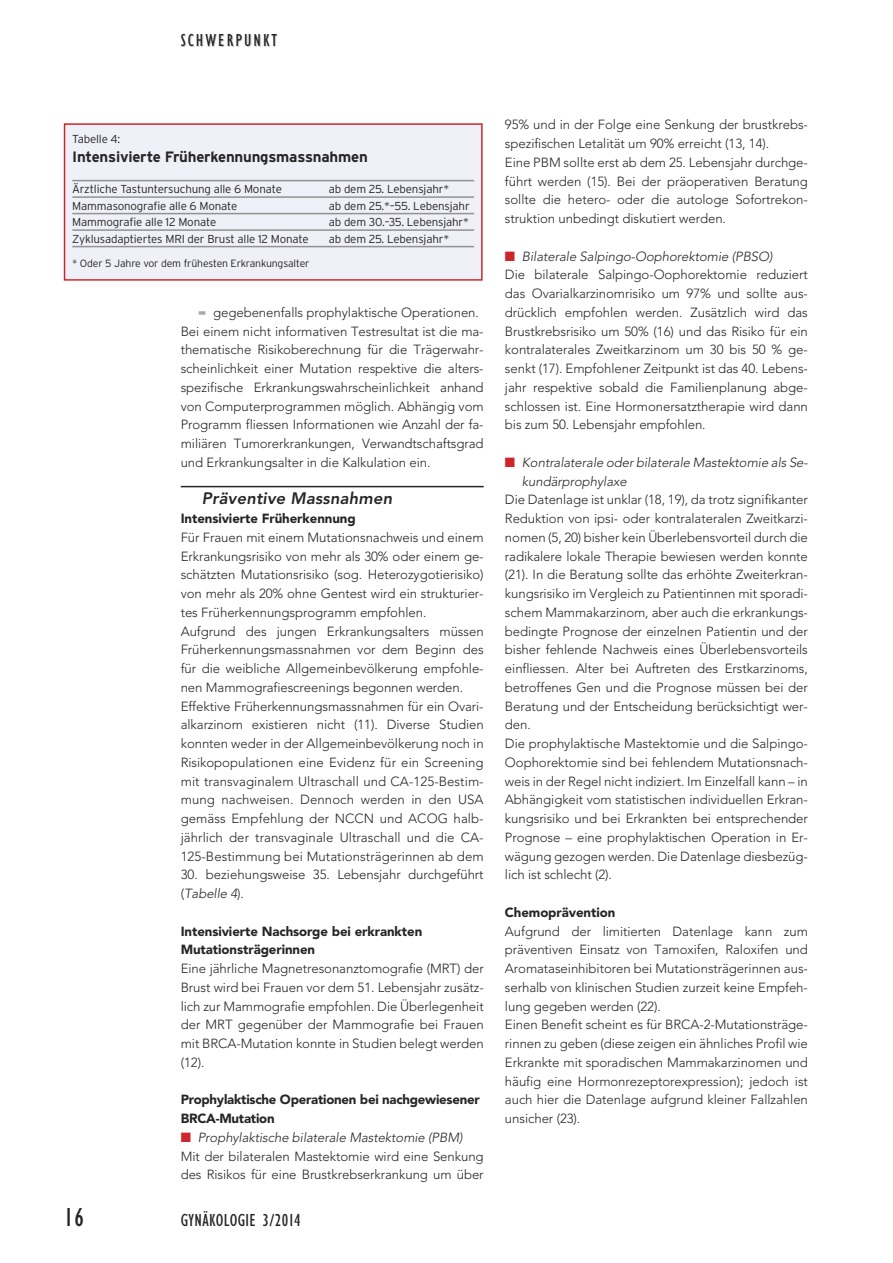
<style>
.page{position:relative;width:893px;height:1263px;background:#fff}
.page>*{position:absolute;margin:0;border:0;box-sizing:border-box;transform-origin:0 0}
.t1{font:condensed 27px "Gill Sans";color:#272627}
.t2{font:condensed 18px "Gill Sans";letter-spacing:.02em;color:#272627}
.t3{font:condensed 18px "Gill Sans";letter-spacing:.11em;color:#272627}
.t4{font:italic 800 16.5px "Avenir";letter-spacing:.01em;color:#272627}
.t5{font:700 15px "Interstate";letter-spacing:-.015em;color:#272627}
.t6{font:300 13.2px/18.8px "Avenir";letter-spacing:-.005em;color:#272627}
.t7{font:900 13.2px/18.8px "Avenir";letter-spacing:-.005em;color:#272627}
.t8{font:italic 300 13.2px/18.8px "Avenir";letter-spacing:-.005em;color:#272627}
.t9{font:300 11.55px "Interstate";letter-spacing:-.015em;color:#272627}
.t10{font:300 10.5px "Interstate";letter-spacing:-.015em;color:#272627}
.s1{font-style:italic}
.s2{color:#cc262b}
</style>
<div class="page">
<hr style="left:181px;top:486px;width:303px;height:1px;background:#272627">
<div style="left:65px;top:125px;width:416px;height:154px;background:#eff0f8"></div>
<div style="left:64px;top:123px;width:419px;height:158px;border:2px solid #cc262b"></div>
<hr style="left:72px;top:180px;width:402px;height:1px;background:#939393">
<hr style="left:72px;top:196px;width:402px;height:2px;background:#939393">
<hr style="left:72px;top:213px;width:402px;height:1px;background:#939393">
<hr style="left:72px;top:229px;width:402px;height:2px;background:#939393">
<hr style="left:72px;top:246px;width:402px;height:1px;background:#939393">
<h2 class="t3" style="left:181px;top:33px;width:98px">SCHWERPUNKT</h2>
<p class="t9" style="left:72px;top:132px;width:50px">Tabelle 4:</p>
<p class="t5" style="left:72px;top:148px;width:297px">Intensivierte Früherkennungsmassnahmen</p>
<p class="t9" style="left:72px;top:183px;width:211px">Ärztliche Tastuntersuchung alle 6 Monate</p>
<p class="t9" style="left:329px;top:183px;width:122px">ab dem 25. Lebensjahr*</p>
<p class="t9" style="left:72px;top:199px;width:167px">Mammasonografie alle 6 Monate</p>
<p class="t9" style="left:329px;top:199px;width:142px">ab dem 25.*–55. Lebensjahr</p>
<p class="t9" style="left:72px;top:216px;width:146px">Mammografie alle 12 Monate</p>
<p class="t9" style="left:329px;top:216px;width:142px">ab dem 30.–35. Lebensjahr*</p>
<p class="t9" style="left:72px;top:232px;width:238px">Zyklusadaptiertes MRI der Brust alle 12 Monate</p>
<p class="t9" style="left:329px;top:232px;width:122px">ab dem 25. Lebensjahr*</p>
<p class="t10" style="left:72px;top:257px;width:239px">* Oder 5 Jahre vor dem frühesten Erkrankungsalter</p>
<p class="t6" style="left:181px;top:303px;width:304px;text-indent:17px">= gegebenenfalls prophylaktische Operationen.<br>Bei einem nicht informativen Testresultat ist die ma&shy;thematische Risikoberechnung für die Trägerwahr&shy;scheinlichkeit einer Mutation respektive die alters&shy;spezifische Erkrankungswahrscheinlichkeit anhand von Computerprogrammen möglich. Abhängig vom Programm fliessen Informationen wie Anzahl der fa&shy;miliären Tumorerkrankungen, Verwandtschaftsgrad und Erkrankungsalter in die Kalkulation ein.</p>
<p class="t4" style="left:202px;top:489px;width:192px">Präventive Massnahmen</p>
<p class="t7" style="left:181px;top:509px;width:176px">Intensivierte Früherkennung</p>
<p class="t6" style="left:181px;top:528px;width:304px">Für Frauen mit einem Mutationsnachweis und einem Erkrankungsrisiko von mehr als 30% oder einem ge&shy;schätzten Mutationsrisiko (sog. Heterozygotierisiko) von mehr als 20% ohne Gentest wird ein strukturier&shy;tes Früherkennungsprogramm empfohlen.<br>Aufgrund des jungen Erkrankungsalters müssen Früherkennungsmassnahmen vor dem Beginn des für die weibliche Allgemeinbevölkerung empfohle&shy;nen Mammografiescreenings begonnen werden.<br>Effektive Früherkennungsmassnahmen für ein Ovari&shy;alkarzinom existieren nicht (11). Diverse Studien konnten weder in der Allgemeinbevölkerung noch in Risikopopulationen eine Evidenz für ein Screening mit transvaginalem Ultraschall und CA-125-Bestim&shy;mung nachweisen. Dennoch werden in den USA gemäss Empfehlung der NCCN und ACOG halb&shy;jährlich der transvaginale Ultraschall und die CA-125-Bestimmung bei Mutationsträgerinnen ab dem</p>
<p class="t6" style="left:181px;top:865px;width:304px">30. beziehungsweise 35. Lebensjahr durchgeführt (<span class="s1">Tabelle 4</span>).</p>
<p class="t7" style="left:181px;top:921px;width:243px">Intensivierte Nachsorge bei erkrankten<br>Mutationsträgerinnen</p>
<p class="t6" style="left:181px;top:959px;width:304px;text-align:justify">Eine jährliche Magnetresonanztomografie (MRT) der Brust wird bei Frauen vor dem 51. Lebensjahr zusätz&shy;lich zur Mammografie empfohlen. Die Überlegenheit der MRT gegenüber der Mammografie bei Frauen mit BRCA-Mutation konnte in Studien belegt werden (12).</p>
<p class="t7" style="left:181px;top:1090px;width:301px">Prophylaktische Operationen bei nachgewiesener<br>BRCA-Mutation</p>
<p class="t6" style="left:181px;top:1128px;width:304px"><span class="s2">■</span> <span class="s1">Prophylaktische bilaterale Mastektomie (PBM)<br></span>Mit der bilateralen Mastektomie wird eine Senkung des Risikos für eine Brustkrebserkrankung um über</p>
<h1 class="t1" style="left:64px;top:1207px;width:22px">16</h1>
<h2 class="t2" style="left:181px;top:1213px;width:122px">GYNÄKOLOGIE 3/2014</h2>
<p class="t6" style="left:505px;top:115px;width:304px">95% und in der Folge eine Senkung der brustkrebs&shy;spezifischen Letalität um 90% erreicht (13, 14).<br>Eine PBM sollte erst ab dem 25. Lebensjahr durchge&shy;führt werden (15). Bei der präoperativen Beratung sollte die hetero- oder die autologe Sofortrekon&shy;struktion unbedingt diskutiert werden.</p>
<p class="t6" style="left:505px;top:247px;width:304px"><span class="s2">■</span> <span class="s1">Bilaterale Salpingo-Oophorektomie (PBSO)<br></span>Die bilaterale Salpingo-Oophorektomie reduziert das Ovarialkarzinomrisiko um 97% und sollte aus&shy;drücklich empfohlen werden. Zusätzlich wird das Brustkrebsrisiko um 50% (16) und das Risiko für ein kontralaterales Zweitkarzinom um 30 bis 50 % ge&shy;senkt (17). Empfohlener Zeitpunkt ist das 40. Lebens&shy;jahr respektive sobald die Familienplanung abge&shy;schlossen ist. Eine Hormonersatztherapie wird dann bis zum 50. Lebensjahr empfohlen.</p>
<p class="t8" style="left:522px;top:453px;width:287px;text-indent:-17px"><span class="s2">■</span> Kontralaterale oder bilaterale Mastektomie als Se&shy;kundärprophylaxe</p>
<p class="t6" style="left:505px;top:490px;width:304px">Die Datenlage ist unklar (18, 19), da trotz signifikanter Reduktion von ipsi- oder kontralateralen Zweitkarzi&shy;nomen (5, 20) bisher kein Überlebensvorteil durch die radikalere lokale Therapie bewiesen werden konnte (21). In die Beratung sollte das erhöhte Zweiterkran&shy;kungsrisiko im Vergleich zu Patientinnen mit sporadi&shy;schem Mammakarzinom, aber auch die erkrankungs&shy;bedingte Prognose der einzelnen Patientin und der bisher fehlende Nachweis eines Überlebensvorteils einfliessen. Alter bei Auftreten des Erstkarzinoms, betroffenes Gen und die Prognose müssen bei der Beratung und der Entscheidung berücksichtigt wer&shy;den.<br>Die prophylaktische Mastektomie und die Salpingo-Oophorektomie sind bei fehlendem Mutationsnach&shy;weis in der Regel nicht indiziert. Im Einzelfall kann – in Abhängigkeit vom statistischen individuellen Erkran&shy;kungsrisiko und bei Erkrankten bei entsprechender Prognose – eine prophylaktischen Operation in Er&shy;wägung gezogen werden. Die Datenlage diesbezüg&shy;lich ist schlecht (2).</p>
<p class="t7" style="left:505px;top:902px;width:112px">Chemoprävention</p>
<p class="t6" style="left:505px;top:922px;width:304px">Aufgrund der limitierten Datenlage kann zum präventiven Einsatz von Tamoxifen, Raloxifen und Aromataseinhibitoren bei Mutationsträgerinnen aus&shy;serhalb von klinischen Studien zurzeit keine Empfeh&shy;lung gegeben werden (22).<br>Einen Benefit scheint es für BRCA-2-Mutationsträge&shy;rinnen zu geben (diese zeigen ein ähnliches Profil wie Erkrankte mit sporadischen Mammakarzinomen und häufig eine Hormonrezeptorexpression); jedoch ist auch hier die Datenlage aufgrund kleiner Fallzahlen unsicher (23).</p>
</div>
